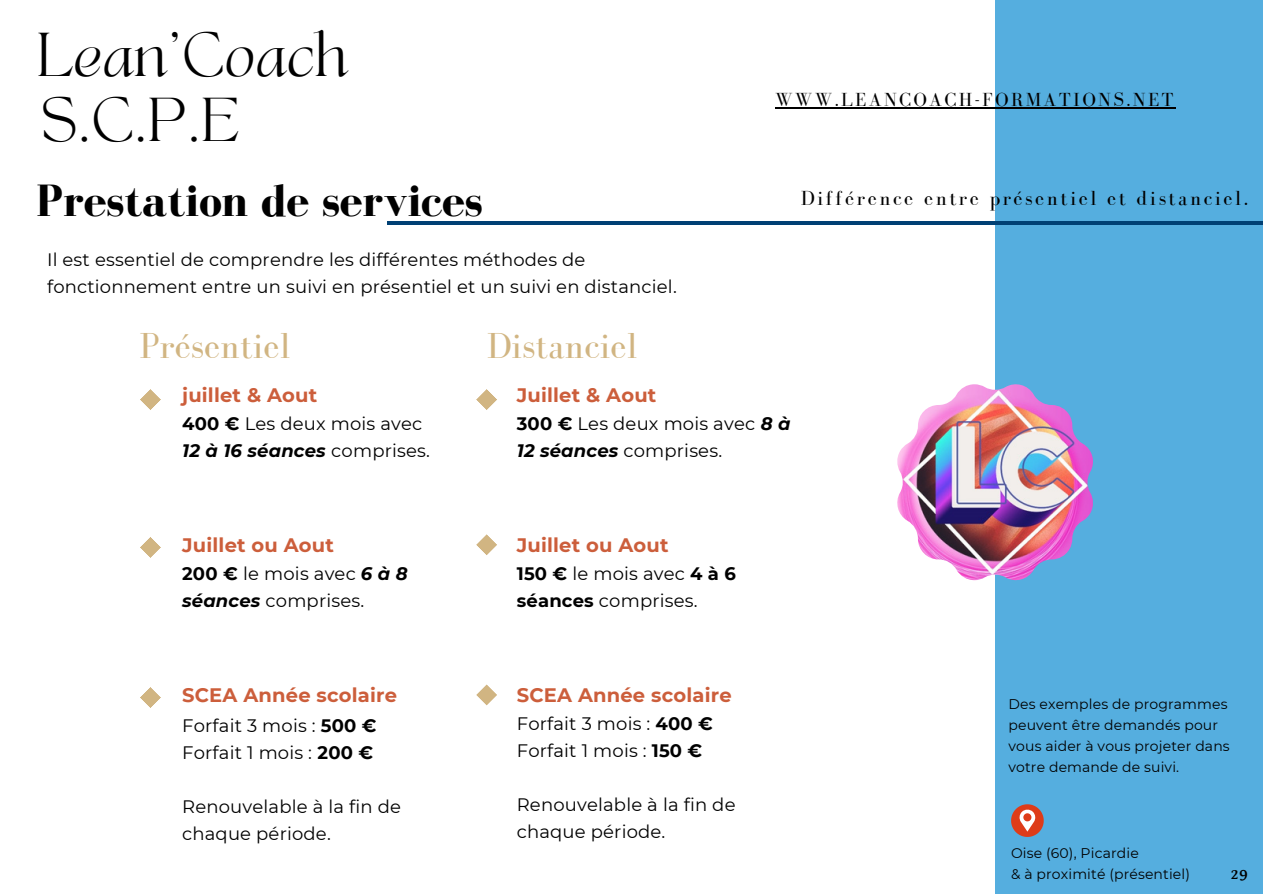
<style>
.page{position:relative;width:1263px;height:894px;background:#fff}
.page>*{position:absolute;margin:0;border:0;box-sizing:border-box;transform-origin:0 0}
.t1{font:700 46.5px "Bodoni FLF";color:#000}
.t2{font:43.2px "TANAEGEAN";color:#000}
.t3{font:37.2px "Bodoni FLF";color:#d1b582}
.t4{font:21px "Bodoni FLF";letter-spacing:.12em;color:#000}
.t5{font:700 19.5px "Montserrat";letter-spacing:.01em;color:#cc5e3b}
.t6{font:19.5px "Bodoni FLF";letter-spacing:.12em;color:#000}
.t7{font:18px/27px "Montserrat";letter-spacing:.01em;color:#000}
.t8{font:700 15px "Kelvinch";color:#000}
.t9{font:13.95px/21px "Montserrat";letter-spacing:.01em;color:#000}
.s1{font-weight:700}
.s2{font-weight:700;font-style:italic}
</style>
<div class="page">
<div style="left:995px;top:0;width:268px;height:893px;background:#55aedf"></div>
<hr style="left:387px;top:221px;width:876px;height:3px;background:#004074">
<svg style="left:476px;top:389px;width:21px;height:21px"></svg>
<svg style="left:140px;top:537px;width:21px;height:21px"></svg>
<svg style="left:140px;top:687px;width:21px;height:21px"></svg>
<svg style="left:476px;top:534px;width:21px;height:21px"></svg>
<svg style="left:476px;top:684px;width:21px;height:21px"></svg>
<svg style="left:140px;top:389px;width:21px;height:21px"></svg>
<img style="left:897px;top:384px;width:196px;height:196px">
<svg style="left:1011px;top:804px;width:33px;height:32px"></svg>
<hr style="left:775px;top:107px;width:401px;height:1px;background:#000">
<h2 class="t2" style="left:37px;top:30px;width:314px">Lean’Coach</h2>
<h2 class="t2" style="left:41px;top:95px;width:199px">S.C.P.E</h2>
<p class="t6" style="left:775px;top:89px;width:400px">WWW.LEANCOACH-FORMATIONS.NET</p>
<h1 class="t1" style="left:36px;top:175px;width:448px">Prestation de services</h1>
<p class="t4" style="left:801px;top:187px;width:449px">Différence entre présentiel et distanciel.</p>
<p class="t7" style="left:47px;top:246px;width:631px">Il est essentiel de comprendre les différentes méthodes de fonctionnement entre un suivi en présentiel et un suivi en distanciel.</p>
<h3 class="t3" style="left:140px;top:325px;width:152px">Présentiel</h3>
<h3 class="t3" style="left:487px;top:325px;width:152px">Distanciel</h3>
<p class="t5" style="left:182px;top:383px;width:137px">juillet &amp; Aout</p>
<p class="t7" style="left:182px;top:410px;width:249px"><span class="s1">400 €</span> Les deux mois avec<br><span class="s2">12 à 16 séances</span> comprises.</p>
<p class="t5" style="left:182px;top:532px;width:153px">Juillet ou Aout</p>
<p class="t7" style="left:182px;top:559px;width:227px"><span class="s1">200 €</span> le mois avec <span class="s2">6 à 8 séances</span> comprises.</p>
<p class="t5" style="left:182px;top:682px;width:216px">SCEA Année scolaire</p>
<p class="t7" style="left:182px;top:711px;width:196px">Forfait 3 mois : <span class="s1">500 €<br></span>Forfait 1 mois : <span class="s1">200 €</span></p>
<p class="t7" style="left:182px;top:792px;width:220px">Renouvelable à la fin de chaque période.</p>
<p class="t5" style="left:517px;top:383px;width:141px">Juillet &amp; Aout</p>
<p class="t7" style="left:517px;top:410px;width:275px"><span class="s1">300 €</span> Les deux mois avec <span class="s2">8 à<br>12 séances</span> comprises.</p>
<p class="t5" style="left:517px;top:532px;width:153px">Juillet ou Aout</p>
<p class="t7" style="left:517px;top:559px;width:221px"><span class="s1">150 €</span> le mois avec <span class="s1">4 à 6 séances</span> comprises.</p>
<p class="t5" style="left:517px;top:682px;width:216px">SCEA Année scolaire</p>
<p class="t7" style="left:517px;top:709px;width:198px">Forfait 3 mois : <span class="s1">400 €<br></span>Forfait 1 mois : <span class="s1">150 €</span></p>
<p class="t7" style="left:517px;top:790px;width:220px">Renouvelable à la fin de chaque période.</p>
<p class="t9" style="left:1008px;top:692px;width:223px">Des exemples de programmes peuvent être demandés pour vous aider à vous projeter dans votre demande de suivi.</p>
<p class="t9" style="left:1011px;top:842px;width:180px">Oise (60), Picardie<br>&amp; à proximité (présentiel)</p>
<p class="t8" style="left:1230px;top:863px;width:19px">29</p>
</div>
